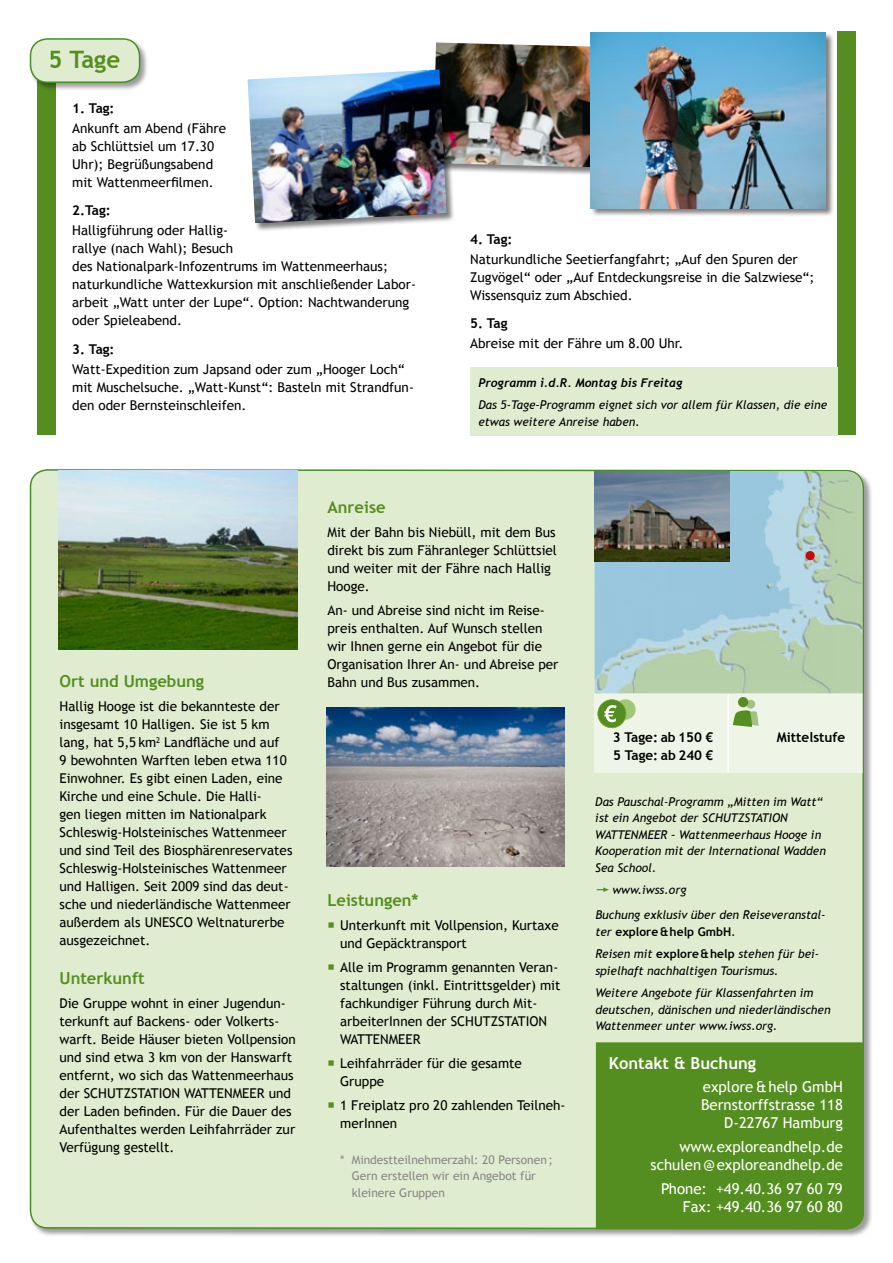
<style>
.page{position:relative;width:893px;height:1263px;background:#fff}
.page>*{position:absolute;margin:0;border:0;box-sizing:border-box;transform-origin:0 0}
.t1{font:700 24px "Trebuchet MS";color:#558e20}
.t2{font:700 16.5px "Trebuchet MS";color:#558e20}
.t3{font:700 16.5px "Trebuchet MS";color:#fff}
.t4{font:15px/18px "Trebuchet MS";color:#fff;text-align:right}
.t5{font:13.5px/18px "Trebuchet MS";color:#000}
.t6{font:700 13.5px/18px "Trebuchet MS";color:#000}
.t7{font:italic 12px/16.5px "Trebuchet MS";color:#000}
.t8{font:12px/16.5px "Trebuchet MS";color:#878786}
.t9{font:700 12px/22.5px "Trebuchet MS";color:#000}
.t10{font:italic 700 12px "Trebuchet";color:#000}
.s1{color:#558e20}
.s2{font-weight:400;font-style:italic}
</style>
<div class="page">
<div style="left:29px;top:469px;width:836px;height:761px;background:#e0eccf"></div>
<div style="left:37px;top:65px;width:18px;height:370px;background:#558e20"></div>
<div style="left:838px;top:31px;width:18px;height:404px;background:#558e20"></div>
<div style="left:594px;top:693px;width:268px;height:79px;background:#eff5e6"></div>
<div style="left:596px;top:1042px;width:269px;height:187px;background:#558e20"></div>
<div style="left:432px;top:42px;width:173px;height:133px;background:#000;opacity:.5"></div>
<img style="left:433px;top:43px;width:157px;height:124px">
<img style="left:595px;top:471px;width:268px;height:222px">
<img style="left:595px;top:471px;width:134px;height:90px">
<div style="left:590px;top:32px;width:244px;height:185px;background:#000;opacity:.5"></div>
<img style="left:590px;top:32px;width:235px;height:176px">
<div style="left:247px;top:69px;width:208px;height:163px;background:#000;opacity:.5"></div>
<img style="left:248px;top:69px;width:199px;height:154px">
<img style="left:59px;top:471px;width:238px;height:178px">
<img style="left:327px;top:708px;width:238px;height:158px">
<div style="left:470px;top:368px;width:368px;height:68px;background:#e0eccf"></div>
<div style="left:805px;top:551px;width:10px;height:9px;background:#c9070a;border-radius:50%"></div>
<svg style="left:746px;top:700px;width:9px;height:9px"></svg>
<svg style="left:733px;top:710px;width:26px;height:17px"></svg>
<div style="left:738px;top:697px;width:10px;height:10px;background:#558e20;border-radius:50%"></div>
<svg style="left:615px;top:699px;width:21px;height:21px"></svg>
<svg style="left:597px;top:699px;width:29px;height:29px"></svg>
<hr style="left:727px;top:695px;width:2px;height:78px;background:#fff">
<div style="left:29px;top:38px;width:120px;height:54px;background:#000;opacity:.39"></div>
<div style="left:31px;top:39px;width:109px;height:43px;background:#e0eccf;border-radius:17px"></div>
<div style="left:30px;top:38px;width:110px;height:45px;border:2px solid #468e28;border-radius:17px"></div>
<svg style="left:329px;top:923px;width:5px;height:5px"></svg>
<svg style="left:329px;top:965px;width:5px;height:5px"></svg>
<svg style="left:329px;top:1061px;width:5px;height:5px"></svg>
<svg style="left:329px;top:1103px;width:5px;height:5px"></svg>
<h1 class="t1" style="left:49px;top:45px;width:73px">5 Tage</h1>
<p class="t6" style="left:72px;top:99px;width:44px">1. Tag:</p>
<p class="t5" style="left:72px;top:119px;width:155px">Ankunft am Abend (Fähre ab Schlüttsiel um 17.30<br>Uhr); Begrüßungsabend mit Wattenmeerfilmen.</p>
<p class="t6" style="left:72px;top:201px;width:40px">2.Tag:</p>
<p class="t5" style="left:72px;top:222px;width:345px">Halligführung oder Hallig-<br>rallye (nach Wahl); Besuch<br>des Nationalpark-Infozentrums im Wattenmeerhaus; naturkundliche Wattexkursion mit anschließender Labor&shy;arbeit „Watt unter der Lupe“. Option: Nachtwanderung oder Spieleabend.</p>
<p class="t6" style="left:72px;top:340px;width:44px">3. Tag:</p>
<p class="t5" style="left:72px;top:360px;width:343px">Watt-Expedition zum Japsand oder zum „Hooger Loch“ mit Muschelsuche. „Watt-Kunst“: Basteln mit Strandfun&shy;den oder Bernsteinschleifen.</p>
<p class="t6" style="left:470px;top:230px;width:44px">4. Tag:</p>
<p class="t5" style="left:470px;top:250px;width:346px">Naturkundliche Seetierfangfahrt; „Auf den Spuren der<br>Zugvögel“ oder „Auf Entdeckungsreise in die Salzwiese“;<br>Wissensquiz zum Abschied.</p>
<p class="t6" style="left:470px;top:314px;width:39px">5. Tag</p>
<p class="t5" style="left:470px;top:335px;width:215px">Abreise mit der Fähre um 8.00 Uhr.</p>
<p class="t10" style="left:478px;top:375px;width:206px">Programm i.d.R. Montag bis Freitag</p>
<p class="t7" style="left:478px;top:397px;width:350px">Das 5-Tage-Programm eignet sich vor allem für Klassen, die eine etwas weitere Anreise haben.</p>
<p class="t2" style="left:60px;top:671px;width:146px">Ort und Umgebung</p>
<p class="t5" style="left:60px;top:697px;width:234px">Hallig Hooge ist die bekannteste der insgesamt 10 Halligen. Sie ist 5 km lang, hat 5,5 km<sup>2</sup> Landfläche und auf<br>9 bewohnten Warften leben etwa 110<br>Einwohner. Es gibt einen Laden, eine Kirche und eine Schule. Die Halli-<br>gen liegen mitten im Nationalpark Schleswig-Holsteinisches Wattenmeer und sind Teil des Biosphärenreservates Schleswig-Holsteinisches Wattenmeer und Halligen. Seit 2009 sind das deut&shy;sche und niederländische Wattenmeer außerdem als UNESCO Weltnaturerbe ausgezeichnet.</p>
<p class="t2" style="left:60px;top:968px;width:87px">Unterkunft</p>
<p class="t5" style="left:60px;top:994px;width:238px">Die Gruppe wohnt in einer Jugendun&shy;terkunft auf Backens- oder Volkerts&shy;warft. Beide Häuser bieten Vollpension und sind etwa 3 km von der Hanswarft entfernt, wo sich das Wattenmeerhaus der SCHUTZSTATION WATTENMEER und der Laden befinden. Für die Dauer des Aufenthaltes werden Leihfahrräder zur Verfügung gestellt.</p>
<p class="t2" style="left:327px;top:497px;width:60px">Anreise</p>
<p class="t5" style="left:327px;top:524px;width:231px">Mit der Bahn bis Niebüll, mit dem Bus direkt bis zum Fähranleger Schlüttsiel und weiter mit der Fähre nach Hallig<br>Hooge.</p>
<p class="t5" style="left:327px;top:602px;width:233px">An- und Abreise sind nicht im Reise&shy;preis enthalten. Auf Wunsch stellen wir Ihnen gerne ein Angebot für die Organisation Ihrer An- und Abreise per Bahn und Bus zusammen.</p>
<p class="t2" style="left:327px;top:890px;width:93px">Leistungen*</p>
<p class="t5" style="left:340px;top:917px;width:220px">Unterkunft mit Vollpension, Kurtaxe und Gepäcktransport</p>
<p class="t5" style="left:340px;top:959px;width:222px">Alle im Programm genannten Veran&shy;staltungen (inkl. Eintrittsgelder) mit fachkundiger Führung durch Mit&shy;arbeiterInnen der SCHUTZSTATION<br>WATTENMEER</p>
<p class="t5" style="left:340px;top:1055px;width:183px">Leihfahrräder für die gesamte<br>Gruppe</p>
<p class="t5" style="left:340px;top:1097px;width:227px">1 Freiplatz pro 20 zahlenden Teilneh&shy;merInnen</p>
<p class="t8" style="left:352px;top:1151px;width:202px;text-indent:-12px">* Mindestteilnehmerzahl: 20 Personen;<br>Gern erstellen wir ein Angebot für kleinere Gruppen</p>
<p class="t6" style="left:613px;top:728px;width:102px">3 Tage: ab 150 €<br>5 Tage: ab 240 €</p>
<p class="t6" style="left:777px;top:728px;width:70px">Mittelstufe</p>
<p class="t7" style="left:595px;top:793px;width:232px">Das Pauschal-Programm „Mitten im Watt“ ist ein Angebot der SCHUTZSTATION WATTENMEER – Wattenmeerhaus Hooge in Kooperation mit der International Wadden Sea School.</p>
<p class="t7" style="left:595px;top:877px;width:232px;line-height:25px"><span class="s1">▼</span>www.iwss.org<br>Buchung exklusiv über den Reiseveranstal-</p>
<p class="t9" style="left:595px;top:920px;width:225px"><span class="s2">ter</span> explore &amp;help GmbH<span class="s2">.<br>Reisen mit</span> explore&amp;help <span class="s2">stehen für bei-</span></p>
<p class="t7" style="left:595px;top:959px;width:220px;line-height:22.5px">spielhaft nachhaltigen Tourismus.<br>Weitere Angebote für Klassenfahrten im</p>
<p class="t7" style="left:595px;top:1001px;width:237px">deutschen, dänischen und niederländischen<br>Wattenmeer unter www.iwss.org.</p>
<p class="t3" style="left:609px;top:1052px;width:149px">Kontakt &amp; Buchung</p>
<p class="t4" style="left:703px;top:1078px;width:142px">explore &amp;help GmbH</p>
<p class="t4" style="left:701px;top:1096px;width:139px">Bernstorffstrasse 118</p>
<p class="t4" style="left:724px;top:1114px;width:120px">D-22767 Hamburg</p>
<p class="t4" style="left:651px;top:1138px;width:194px">www.exploreandhelp.de schulen@exploreandhelp.de</p>
<p class="t4" style="left:661px;top:1180px;width:183px">Phone: +49.40.36 97 60 79<br>Fax: +49.40.36 97 60 80</p>
</div>
